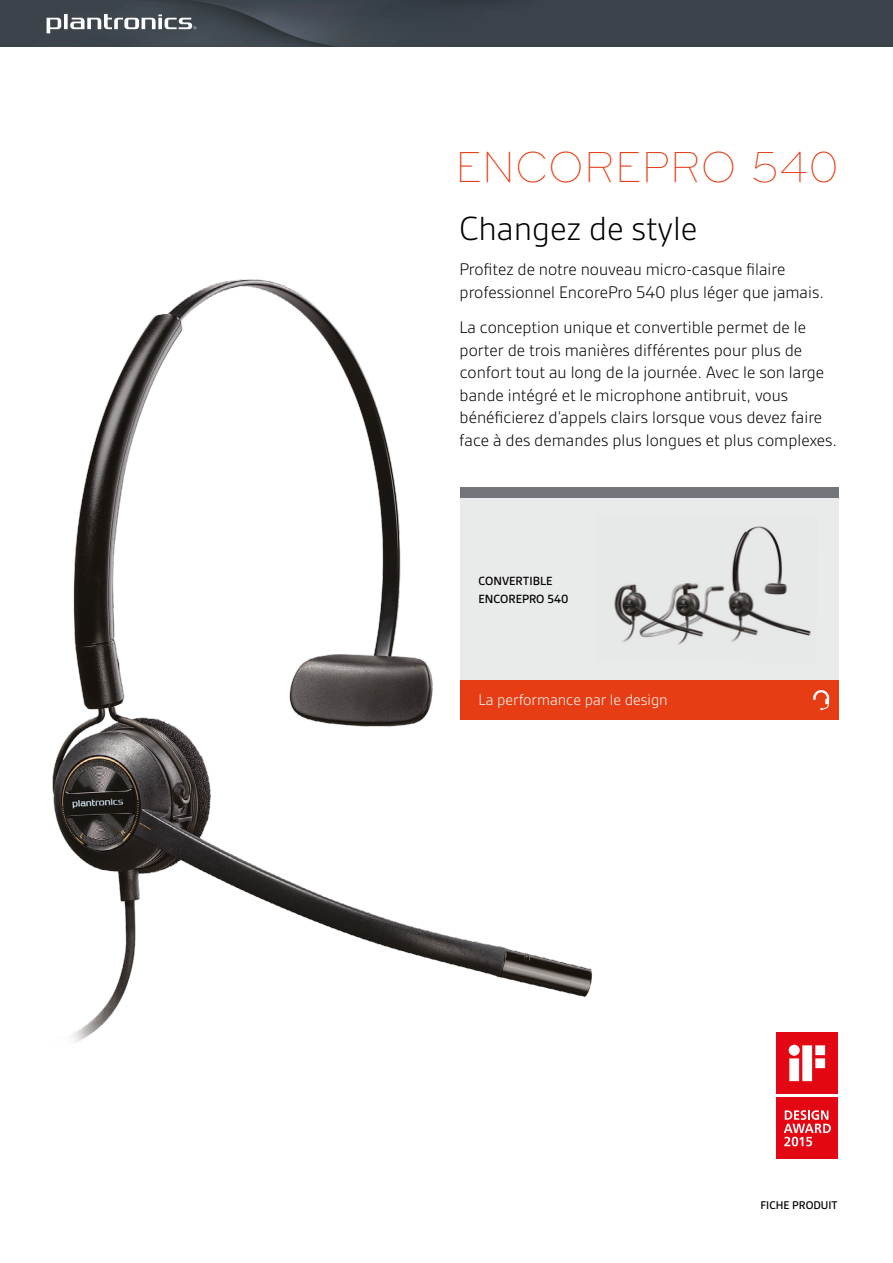
<style>
.page{position:relative;width:893px;height:1263px;background:#fff}
.page>*{position:absolute;margin:0;border:0;box-sizing:border-box;transform-origin:0 0}
.Cover_product_name_o{font:300 45px "Bryant";letter-spacing:.005em;color:#e73d14}
.Cover_headline_black{font:300 36px "Gesta";color:#000}
.Cover_body_copy{font:300 18px/22.5px "Gesta";color:#000}
.t1{font:300 16.5px "Gesta";color:#fff}
.Body_copy{font:500 12.75px/18px "Gesta";color:#000}
.t2{font:500 12px "Gesta";color:#000}
</style>
<div class="page">
<img style="left:52px;top:279px;width:541px;height:735px">
<svg style="left:0;top:0;width:893px;height:47px;background:#40474f"></svg>
<div style="left:776px;top:1032px;width:62px;height:62px;background:#e30613"></div>
<svg style="left:789px;top:1045px;width:36px;height:36px"></svg>
<div style="left:776px;top:1097px;width:62px;height:62px;background:#e30613"></div>
<svg style="left:784px;top:1110px;width:47px;height:36px"></svg>
<div style="left:460px;top:497px;width:379px;height:183px;background:#e9eaea"></div>
<div style="left:460px;top:487px;width:379px;height:10px;background:#72767a"></div>
<div style="left:460px;top:680px;width:379px;height:40px;background:#e73d14"></div>
<svg style="left:813px;top:690px;width:16px;height:20px"></svg>
<img style="left:614px;top:526px;width:197px;height:119px">
<p class="Cover_product_name_o" style="left:455px;top:141px;width:385px">ENCOREPRO 540</p>
<p class="Cover_headline_black" style="left:459px;top:208px;width:240px">Changez de style</p>
<p class="Cover_body_copy" style="left:459px;top:258px;width:366px">Profitez de notre nouveau micro-casque filaire professionnel EncorePro 540 plus léger que jamais.</p>
<p class="Cover_body_copy" style="left:459px;top:316px;width:379px">La conception unique et convertible permet de le porter de trois manières différentes pour plus de confort tout au long de la journée. Avec le son large bande intégré et le microphone antibruit, vous bénéficierez d’appels clairs lorsque vous devez faire face à des demandes plus longues et plus complexes.</p>
<p class="Body_copy" style="left:478px;top:571px;width:92px">CONVERTIBLE<br>ENCOREPRO 540</p>
<p class="t1" style="left:478px;top:691px;width:191px">La performance par le design</p>
<p class="t2" style="left:760px;top:1198px;width:79px">FICHE PRODUIT</p>
</div>
